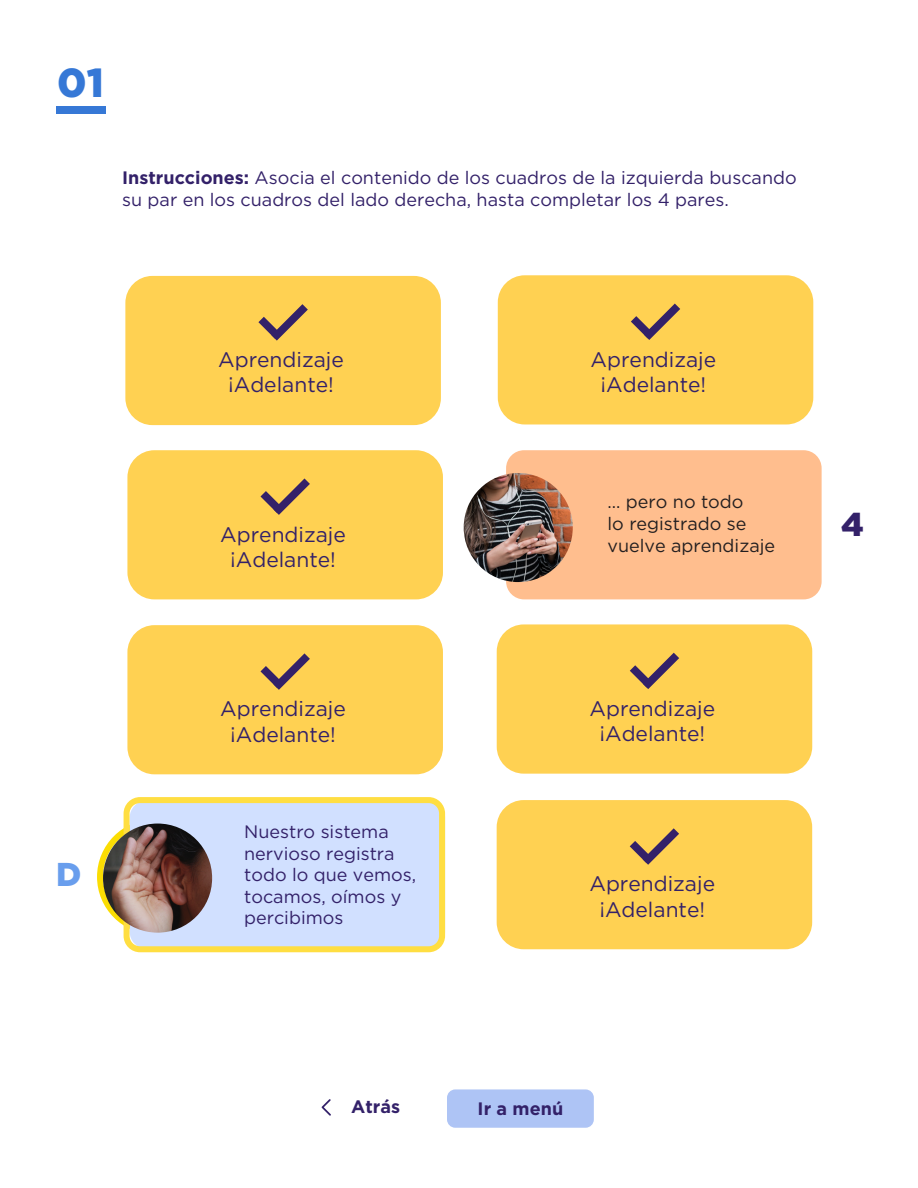
<style>
.page{position:relative;width:918px;height:1188px;background:#fff}
.page>*{position:absolute;margin:0;border:0;box-sizing:border-box;transform-origin:0 0}
.t1{font:900 40.5px "Gotham";color:#3678d6}
.t2{font:900 33px "Gotham";color:#699eed}
.t3{font:900 33px "Gotham";color:#332169}
.t4{font:21px/25.2px "Gotham";color:#332169;text-align:center}
.t5{font:18px/21.6px "Gotham";color:#332169}
.t6{font:18px/21.6px "Gotham";color:#231f20}
.t7{font:700 18px "Gotham";color:#332169}
.s1{font-weight:700}
</style>
<div class="page">
<div style="left:447px;top:1089px;width:147px;height:39px;background:#aec4f5;border-radius:8px"></div>
<svg style="left:322px;top:1099px;width:9px;height:17px"></svg>
<div style="left:127px;top:625px;width:316px;height:149px;background:#ffd152;border-radius:27px"></div>
<svg style="left:260px;top:653px;width:50px;height:37px"></svg>
<div style="left:497px;top:800px;width:315px;height:149px;background:#ffd152;border-radius:27px"></div>
<svg style="left:630px;top:828px;width:49px;height:37px"></svg>
<div style="left:498px;top:275px;width:315px;height:149px;background:#ffd152;border-radius:27px"></div>
<svg style="left:631px;top:304px;width:49px;height:36px"></svg>
<div style="left:127px;top:450px;width:316px;height:149px;background:#ffd152;border-radius:27px"></div>
<svg style="left:260px;top:478px;width:50px;height:37px"></svg>
<div style="left:125px;top:276px;width:316px;height:149px;background:#ffd152;border-radius:27px"></div>
<svg style="left:258px;top:304px;width:50px;height:37px"></svg>
<div style="left:497px;top:624px;width:315px;height:150px;background:#ffd152;border-radius:27px"></div>
<svg style="left:630px;top:653px;width:49px;height:36px"></svg>
<div style="left:506px;top:450px;width:316px;height:149px;background:#ffbe8e;border-radius:18px"></div>
<img style="left:464px;top:473px;width:109px;height:109px;border-radius:55px">
<div style="left:56px;top:106px;width:49px;height:8px;background:#3678d6"></div>
<div style="left:130px;top:800px;width:315px;height:149px;background:#d1e0ff;border-radius:18px"></div>
<div style="left:124px;top:797px;width:321px;height:155px;border:6px solid #ffde42;border-radius:14px"></div>
<img style="left:103px;top:824px;width:109px;height:109px;border-radius:55px">
<p class="t1" style="left:57px;top:55px;width:48px">01</p>
<p class="t5" style="left:122px;top:167px;width:676px"><span class="s1">Instrucciones:</span> Asocia el contenido de los cuadros de la izquierda buscando su par en los cuadros del lado derecha, hasta completar los 4 pares.</p>
<p class="t2" style="left:56px;top:851px;width:27px">D</p>
<p class="t4" style="left:218px;top:347px;width:127px">Aprendizaje ¡Adelante!</p>
<p class="t4" style="left:220px;top:521px;width:127px">Aprendizaje ¡Adelante!</p>
<p class="t4" style="left:220px;top:696px;width:127px">Aprendizaje ¡Adelante!</p>
<p class="t5" style="left:244px;top:820px;width:174px">Nuestro sistema nervioso registra todo lo que vemos, tocamos, oímos y percibimos</p>
<p class="t4" style="left:591px;top:346px;width:127px">Aprendizaje ¡Adelante!</p>
<p class="t6" style="left:608px;top:491px;width:169px">… pero no todo<br>lo registrado se vuelve aprendizaje</p>
<p class="t4" style="left:590px;top:695px;width:127px">Aprendizaje ¡Adelante!</p>
<p class="t4" style="left:589px;top:871px;width:127px">Aprendizaje ¡Adelante!</p>
<p class="t3" style="left:841px;top:501px;width:24px">4</p>
<p class="t7" style="left:351px;top:1095px;width:50px">Atrás</p>
<p class="t7" style="left:478px;top:1097px;width:87px">Ir a menú</p>
</div>
